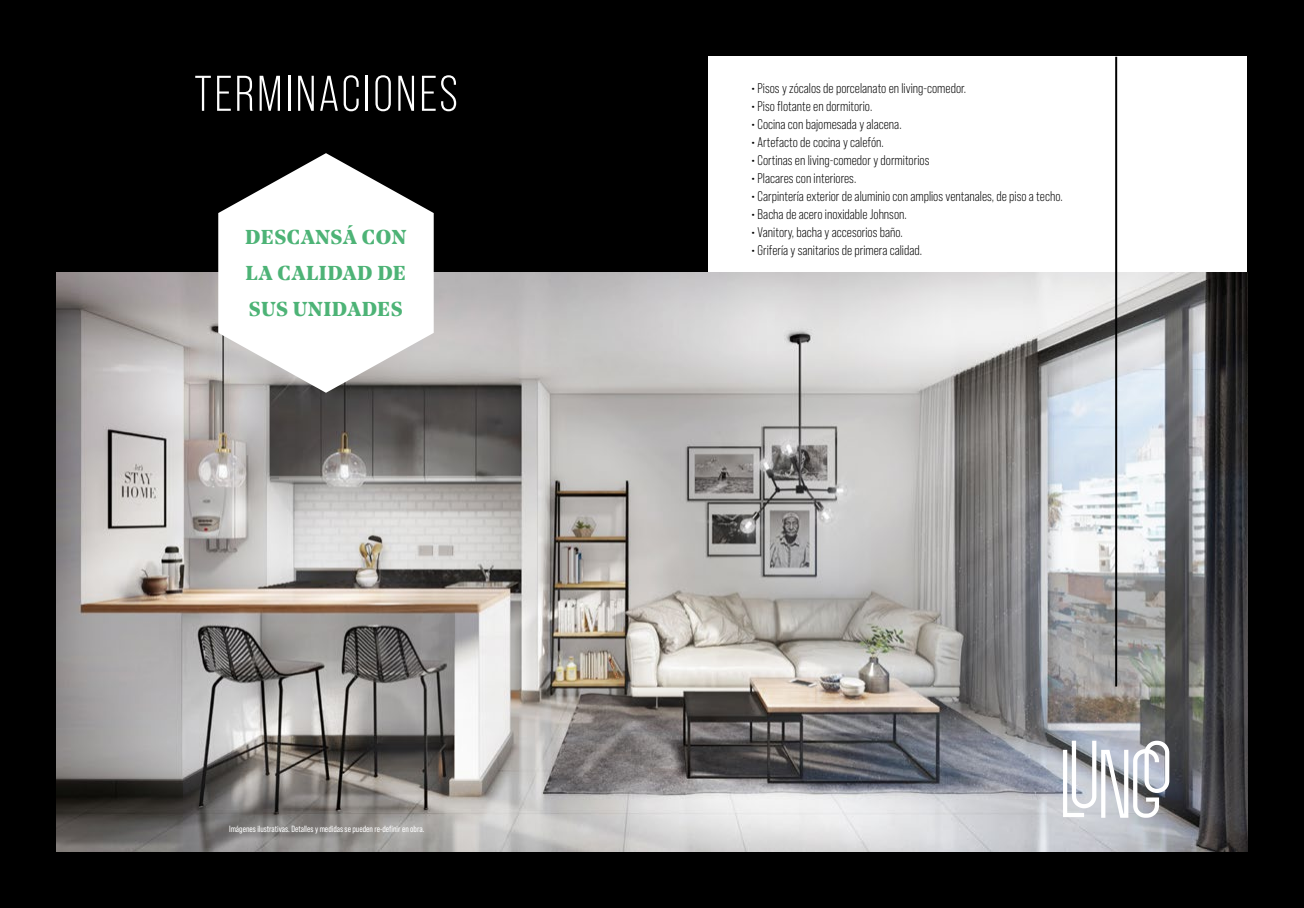
<style>
.page{position:relative;width:1304px;height:908px;background:#fff}
.page>*{position:absolute;margin:0;border:0;box-sizing:border-box;transform-origin:0 0}
.t1{font:50px "Bebas Neue Pro";letter-spacing:.05em;color:#fff}
.t2{font:700 20px/36px "Noe Text";letter-spacing:.02em;color:#4db376;text-align:justify}
.t3{font:14px "Bebas Neue Pro";color:#000}
.t4{font:9px "Bebas Neue Pro";color:#fff}
.s1{font-weight:700}
</style>
<div class="page">
<div style="left:0;top:0;width:652px;height:907px;background:#000"></div>
<div style="left:652px;top:0;width:652px;height:907px;background:#000"></div>
<div style="left:709px;top:57px;width:538px;height:252px;background:#fff"></div>
<img style="left:57px;top:273px;width:1190px;height:577px">
<svg style="left:1063px;top:740px;width:106px;height:77px;background:#c1c4ca"></svg>
<hr style="left:1115px;top:57px;width:2px;height:629px;background:#000">
<svg style="left:218px;top:153px;width:216px;height:239px;background:#d2d2d2"></svg>
<h1 class="t1" style="left:194px;top:66px;width:265px">TERMINACIONES</h1>
<h2 class="t2" style="left:245px;top:218px;width:163px">DESCANSÁ CON LA CALIDAD DE SUS UNIDADES</h2>
<p class="t4" style="left:229px;top:823px;width:197px">Imágenes ilustrativas. Detalles y medidas se pueden re-definir en obra.</p>
<p class="t3" style="left:751px;top:80px;width:216px"><span class="s1">•</span> Pisos y zócalos de porcelanato en living-comedor.</p>
<p class="t3" style="left:751px;top:98px;width:123px"><span class="s1">•</span> Piso flotante en dormitorio.</p>
<p class="t3" style="left:751px;top:116px;width:152px"><span class="s1">•</span> Cocina con bajomesada y alacena.</p>
<p class="t3" style="left:751px;top:134px;width:134px"><span class="s1">•</span> Artefacto de cocina y calefón.</p>
<p class="t3" style="left:751px;top:152px;width:180px"><span class="s1">•</span> Cortinas en living-comedor y dormitorios</p>
<p class="t3" style="left:751px;top:170px;width:107px"><span class="s1">•</span> Placares con interiores.</p>
<p class="t3" style="left:751px;top:188px;width:313px"><span class="s1">•</span> Carpintería exterior de aluminio con amplios ventanales, de piso a techo.</p>
<p class="t3" style="left:751px;top:206px;width:157px"><span class="s1">•</span> Bacha de acero inoxidable Johnson.</p>
<p class="t3" style="left:751px;top:224px;width:153px"><span class="s1">•</span> Vanitory, bacha y accesorios baño.</p>
<p class="t3" style="left:751px;top:242px;width:172px"><span class="s1">•</span> Grifería y sanitarios de primera calidad.</p>
</div>
